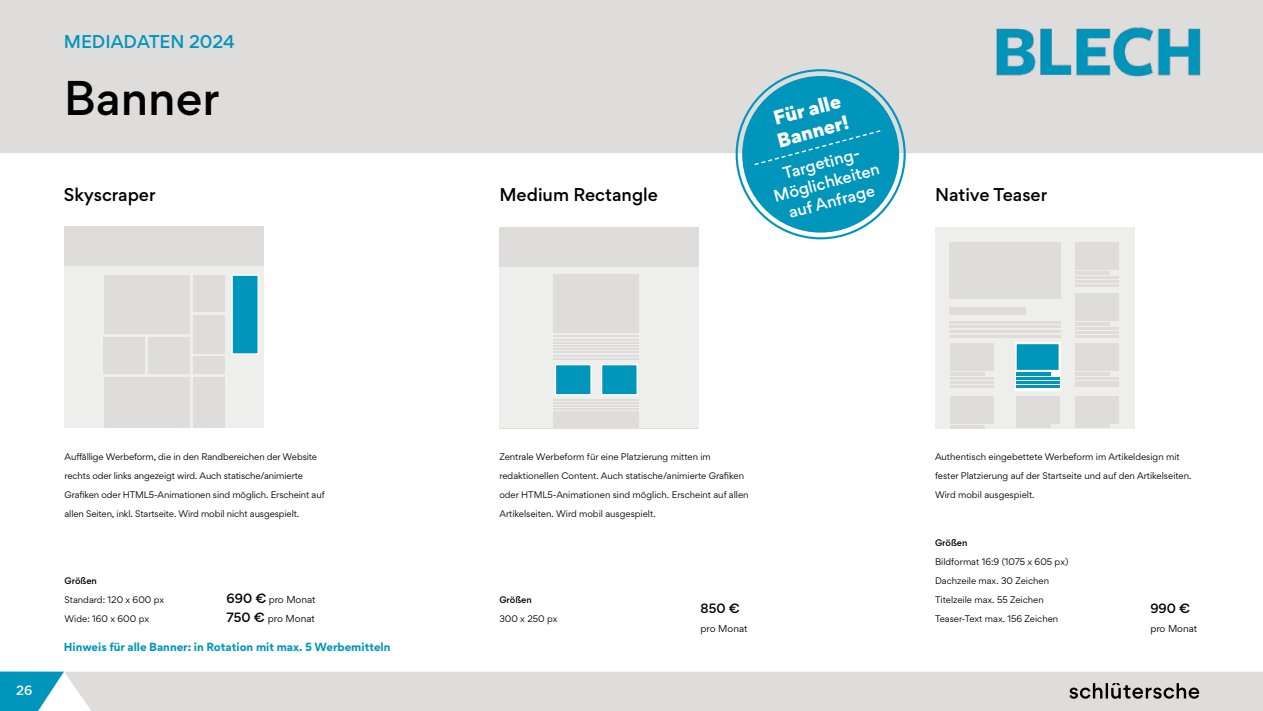
<style>
.page{position:relative;width:1263px;height:711px;background:#fff}
.page>*{position:absolute;margin:0;border:0;box-sizing:border-box;transform-origin:0 0}
.t1{font:500 43.5px "Gordita";color:#000}
.t2{font:900 18px/22.5px "Gordita";color:#fff}
.t3{font:500 16.5px "Gordita";color:#000}
.t4{font:500 16.5px "Gordita";color:#0095bb}
.t5{font:500 15px/19.6px "Gordita";color:#fff;text-align:center}
.t6{font:500 12px "Gordita";color:#000}
.t7{font:500 12px "Gordita";color:#fff}
.t8{font:700 10.5px "Gordita";color:#0095bb}
.t9{font:9px "Gordita";color:#000}
.t10{font:8.55px "Gordita";color:#000}
.t11{font:500 8.55px "Gordita";color:#000}
.s1{font-weight:500;font-size:12px}
</style>
<div class="page">
<div style="left:0;top:0;width:1263px;height:153px;background:#dedddc"></div>
<div style="left:64px;top:671px;width:1199px;height:39px;background:#dedddc"></div>
<svg style="left:0;top:671px;width:64px;height:39px"></svg>
<svg style="left:1069px;top:682px;width:130px;height:16px;background:#989796"></svg>
<img style="left:992px;top:23px;width:213px;height:56px">
<div style="left:65px;top:227px;width:199px;height:201px;background:#dedddc"></div>
<div style="left:65px;top:266px;width:199px;height:162px;background:#eeeeed"></div>
<div style="left:193px;top:275px;width:32px;height:37px;background:#dedddc"></div>
<div style="left:193px;top:315px;width:32px;height:38px;background:#dedddc"></div>
<div style="left:193px;top:356px;width:32px;height:17px;background:#dedddc"></div>
<div style="left:231px;top:274px;width:28px;height:80px;background:#0095bb;border:1px solid #fff"></div>
<div style="left:104px;top:275px;width:85px;height:58px;background:#dedddc"></div>
<div style="left:193px;top:377px;width:32px;height:20px;background:#dedddc"></div>
<div style="left:104px;top:377px;width:85px;height:51px;background:#dedddc"></div>
<div style="left:193px;top:397px;width:32px;height:31px;background:#dedddc"></div>
<div style="left:104px;top:337px;width:41px;height:36px;background:#dedddc"></div>
<div style="left:148px;top:337px;width:41px;height:36px;background:#dedddc"></div>
<div style="left:499px;top:227px;width:200px;height:201px;background:#dedddc"></div>
<div style="left:499px;top:267px;width:200px;height:161px;background:#eeeeed"></div>
<div style="left:555px;top:364px;width:37px;height:31px;background:#0095bb;border:1px solid #fff"></div>
<div style="left:601px;top:364px;width:37px;height:31px;background:#0095bb;border:1px solid #fff"></div>
<div style="left:553px;top:274px;width:86px;height:58px;background:#dedddc"></div>
<div style="left:553px;top:411px;width:86px;height:17px;background:#dedddc"></div>
<hr style="left:553px;top:345px;width:86px;height:1px;background:#dedddc">
<hr style="left:553px;top:342px;width:86px;height:1px;background:#dedddc">
<hr style="left:553px;top:339px;width:86px;height:1px;background:#dedddc">
<hr style="left:553px;top:335px;width:86px;height:2px;background:#dedddc">
<hr style="left:553px;top:402px;width:86px;height:1px;background:#dedddc">
<hr style="left:553px;top:399px;width:86px;height:1px;background:#dedddc">
<hr style="left:553px;top:358px;width:86px;height:2px;background:#dedddc">
<hr style="left:553px;top:408px;width:86px;height:1px;background:#dedddc">
<hr style="left:553px;top:351px;width:86px;height:2px;background:#dedddc">
<hr style="left:553px;top:355px;width:86px;height:1px;background:#dedddc">
<hr style="left:553px;top:405px;width:86px;height:1px;background:#dedddc">
<hr style="left:553px;top:348px;width:86px;height:1px;background:#dedddc">
<div style="left:935px;top:227px;width:199px;height:201px;background:#eeeeed"></div>
<div style="left:949px;top:307px;width:77px;height:8px;background:#dedddc"></div>
<hr style="left:949px;top:335px;width:111px;height:2px;background:#dedddc">
<hr style="left:949px;top:330px;width:111px;height:2px;background:#dedddc">
<hr style="left:949px;top:326px;width:111px;height:2px;background:#dedddc">
<hr style="left:949px;top:321px;width:111px;height:2px;background:#dedddc">
<div style="left:949px;top:242px;width:111px;height:56px;background:#dedddc"></div>
<div style="left:1015px;top:342px;width:45px;height:48px;background:linear-gradient(to right,#fff,#fff)"></div>
<div style="left:1015px;top:343px;width:45px;height:28px;background:#0095bb;border:1px solid #fff"></div>
<hr style="left:1016px;top:372px;width:34px;height:3px;background:#0095bb">
<hr style="left:1016px;top:377px;width:43px;height:2px;background:#0095bb">
<hr style="left:1016px;top:381px;width:43px;height:2px;background:#0095bb">
<hr style="left:1016px;top:385px;width:43px;height:2px;background:#0095bb">
<div style="left:1076px;top:242px;width:43px;height:27px;background:#dedddc"></div>
<div style="left:1076px;top:343px;width:43px;height:27px;background:#dedddc"></div>
<div style="left:1076px;top:396px;width:43px;height:27px;background:#dedddc"></div>
<div style="left:1016px;top:396px;width:43px;height:27px;background:#dedddc"></div>
<div style="left:950px;top:343px;width:43px;height:27px;background:#dedddc"></div>
<div style="left:950px;top:396px;width:43px;height:27px;background:#dedddc"></div>
<div style="left:1076px;top:293px;width:43px;height:27px;background:#dedddc"></div>
<hr style="left:1076px;top:271px;width:34px;height:4px;background:#dedddc">
<hr style="left:1076px;top:372px;width:34px;height:3px;background:#dedddc">
<hr style="left:1076px;top:424px;width:34px;height:3px;background:#dedddc">
<hr style="left:1016px;top:424px;width:34px;height:3px;background:#dedddc">
<hr style="left:950px;top:372px;width:34px;height:3px;background:#dedddc">
<hr style="left:950px;top:425px;width:34px;height:3px;background:#dedddc">
<hr style="left:1076px;top:322px;width:34px;height:4px;background:#dedddc">
<hr style="left:1076px;top:276px;width:43px;height:2px;background:#dedddc">
<hr style="left:1076px;top:377px;width:43px;height:2px;background:#dedddc">
<hr style="left:950px;top:377px;width:43px;height:2px;background:#dedddc">
<hr style="left:1076px;top:327px;width:43px;height:2px;background:#dedddc">
<hr style="left:1076px;top:280px;width:43px;height:2px;background:#dedddc">
<hr style="left:1076px;top:381px;width:43px;height:2px;background:#dedddc">
<hr style="left:950px;top:381px;width:43px;height:2px;background:#dedddc">
<hr style="left:1076px;top:331px;width:43px;height:2px;background:#dedddc">
<hr style="left:1076px;top:284px;width:43px;height:2px;background:#dedddc">
<hr style="left:1076px;top:385px;width:43px;height:2px;background:#dedddc">
<hr style="left:950px;top:385px;width:43px;height:2px;background:#dedddc">
<hr style="left:1076px;top:335px;width:43px;height:2px;background:#dedddc">
<div style="left:742px;top:76px;width:157px;height:156px;background:#0095bb;border-radius:50%"></div>
<svg style="left:754px;top:130px;width:127px;height:36px"></svg>
<h3 class="t4" style="left:64px;top:29px;width:173px">MEDIADATEN 2024</h3>
<h1 class="t1" style="left:64px;top:66px;width:157px">Banner</h1>
<h3 class="t3" style="left:64px;top:182px;width:93px">Skyscraper</h3>
<h3 class="t7" style="left:16px;top:681px;width:18px">26</h3>
<p class="t10" style="left:65px;top:450px;width:254px">Auffällige Werbeform, die in den Randbereichen der Website</p>
<p class="t10" style="left:65px;top:469px;width:240px">rechts oder links angezeigt wird. Auch statische/animierte</p>
<p class="t10" style="left:65px;top:488px;width:262px">Grafiken oder HTML5-Animationen sind möglich. Erscheint auf</p>
<p class="t10" style="left:65px;top:507px;width:236px">allen Seiten, inkl. Startseite. Wird mobil nicht ausgespielt.</p>
<p class="t11" style="left:65px;top:574px;width:34px">Größen</p>
<p class="t10" style="left:65px;top:593px;width:101px">Standard: 120 x 600 px</p>
<p class="t9" style="left:227px;top:593px;width:91px"><span class="s1">690 €</span> pro Monat</p>
<p class="t10" style="left:65px;top:612px;width:86px">Wide: 160 x 600 px</p>
<p class="t9" style="left:227px;top:612px;width:90px"><span class="s1">750 €</span> pro Monat</p>
<p class="t8" style="left:64px;top:638px;width:328px">Hinweis für alle Banner: in Rotation mit max. 5 Werbemitteln</p>
<h3 class="t3" style="left:499px;top:182px;width:160px">Medium Rectangle</h3>
<h2 class="t2" style="left:769px;top:108px;width:75px;rotate:-15deg">Für alle<br>Banner!</h2>
<h3 class="t5" style="left:766px;top:168px;width:110px;rotate:-15deg">Targeting-<br>Möglichkeiten auf Anfrage</h3>
<h3 class="t3" style="left:935px;top:182px;width:114px">Native Teaser</h3>
<p class="t10" style="left:499px;top:450px;width:213px">Zentrale Werbeform für eine Platzierung mitten im</p>
<p class="t10" style="left:499px;top:469px;width:246px">redaktionellen Content. Auch statische/animierte Grafiken</p>
<p class="t10" style="left:499px;top:488px;width:251px">oder HTML5-Animationen sind möglich. Erscheint auf allen</p>
<p class="t10" style="left:499px;top:507px;width:158px">Artikelseiten. Wird mobil ausgespielt.</p>
<p class="t11" style="left:499px;top:593px;width:34px">Größen</p>
<p class="t10" style="left:499px;top:612px;width:60px">300 x 250 px</p>
<h3 class="t6" style="left:700px;top:599px;width:41px">850 €</h3>
<p class="t9" style="left:700px;top:621px;width:49px">pro Monat</p>
<p class="t10" style="left:935px;top:450px;width:246px">Authentisch eingebettete Werbeform im Artikeldesign mit</p>
<p class="t10" style="left:935px;top:469px;width:258px">fester Platzierung auf der Startseite und auf den Artikelseiten.</p>
<p class="t10" style="left:935px;top:488px;width:101px">Wird mobil ausgespielt.</p>
<p class="t11" style="left:935px;top:536px;width:34px">Größen</p>
<p class="t10" style="left:935px;top:555px;width:135px">Bildformat 16:9 (1075 x 605 px)</p>
<p class="t10" style="left:935px;top:574px;width:116px">Dachzeile max. 30 Zeichen</p>
<p class="t10" style="left:935px;top:593px;width:110px">Titelzeile max. 55 Zeichen</p>
<p class="t10" style="left:935px;top:612px;width:125px">Teaser-Text max. 156 Zeichen</p>
<h3 class="t6" style="left:1150px;top:599px;width:41px">990 €</h3>
<p class="t9" style="left:1150px;top:621px;width:49px">pro Monat</p>
</div>
